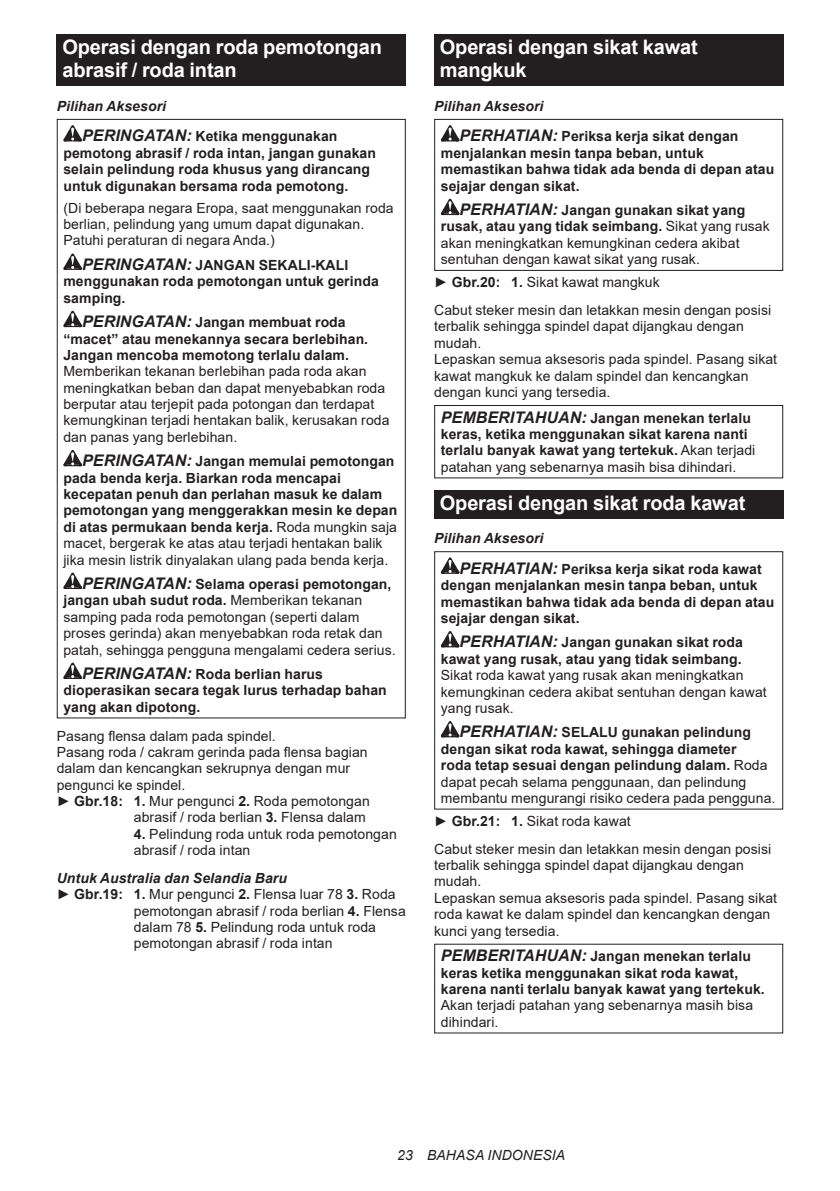
<style>
.page{position:relative;width:840px;height:1191px;background:#fff}
.page>*{position:absolute;margin:0;border:0;box-sizing:border-box;transform-origin:0 0}
.t1{font:700 20px/23.4px "Arial";letter-spacing:-.01em;color:#fff}
.t2{font:14px/16.4px "Arial";letter-spacing:.005em;color:#231f20}
.t3{font:700 14px/16.4px "Arial";letter-spacing:.005em;color:#231f20}
.t4{font:italic 700 14px "Arial";letter-spacing:.005em;color:#231f20}
.t5{font:italic 14px "Arial";letter-spacing:.005em;color:#231f20}
.s1{font-style:italic}
.s2{font-style:italic;font-size:16px}
.s3{font-weight:400}
.s4{font-weight:700;font-style:italic;font-size:16px}
.s5{font-weight:700}
</style>
<div class="page">
<div style="left:57px;top:34px;width:348px;height:52px;background:#231f20"></div>
<svg style="left:63px;top:125px;width:19px;height:16px"></svg>
<svg style="left:63px;top:253px;width:19px;height:17px"></svg>
<svg style="left:63px;top:311px;width:19px;height:16px"></svg>
<svg style="left:63px;top:450px;width:19px;height:16px"></svg>
<svg style="left:63px;top:572px;width:19px;height:17px"></svg>
<svg style="left:63px;top:662px;width:19px;height:17px"></svg>
<div style="left:434px;top:34px;width:348px;height:52px;background:#231f20"></div>
<svg style="left:440px;top:125px;width:19px;height:16px"></svg>
<svg style="left:440px;top:199px;width:19px;height:16px"></svg>
<div style="left:434px;top:119px;width:348px;height:152px;border:1px solid #231f20"></div>
<div style="left:434px;top:405px;width:348px;height:73px;border:1px solid #231f20"></div>
<div style="left:434px;top:490px;width:348px;height:28px;background:#231f20"></div>
<svg style="left:440px;top:557px;width:19px;height:17px"></svg>
<svg style="left:440px;top:631px;width:19px;height:16px"></svg>
<svg style="left:440px;top:721px;width:19px;height:16px"></svg>
<div style="left:434px;top:551px;width:348px;height:258px;border:1px solid #231f20"></div>
<h1 class="t1" style="left:62px;top:36px;width:321px">Operasi dengan roda pemotongan abrasif / roda intan</h1>
<p class="t3" style="left:82px;top:91px;width:257px;line-height:30.6px;text-indent:-25px"><span class="s1">Pilihan Aksesori<br></span><span class="s2">PERINGATAN:</span> Ketika menggunakan</p>
<p class="t3" style="left:63px;top:145px;width:314px">pemotong abrasif / roda intan, jangan gunakan selain pelindung roda khusus yang dirancang untuk digunakan bersama roda pemotong.</p>
<p class="t2" style="left:63px;top:199px;width:331px">(Di beberapa negara Eropa, saat menggunakan roda berlian, pelindung yang umum dapat digunakan.<br>Patuhi peraturan di negara Anda.)</p>
<p class="t3" style="left:63px;top:257px;width:317px;text-indent:19px"><span class="s2">PERINGATAN:</span> JANGAN SEKALI-KALI menggunakan roda pemotongan untuk gerinda samping.</p>
<p class="t3" style="left:63px;top:314px;width:306px;text-indent:19px"><span class="s2">PERINGATAN:</span> Jangan membuat roda “macet” atau menekannya secara berlebihan.<br>Jangan mencoba memotong terlalu dalam.</p>
<p class="t2" style="left:63px;top:363px;width:327px">Memberikan tekanan berlebihan pada roda akan meningkatkan beban dan dapat menyebabkan roda berputar atau terjepit pada potongan dan terdapat kemungkinan terjadi hentakan balik, kerusakan roda dan panas yang berlebihan.</p>
<p class="t3" style="left:63px;top:453px;width:335px;text-indent:19px"><span class="s2">PERINGATAN:</span> Jangan memulai pemotongan pada benda kerja. Biarkan roda mencapai kecepatan penuh dan perlahan masuk ke dalam pemotongan yang menggerakkan mesin ke depan di atas permukaan benda kerja. <span class="s3">Roda mungkin saja macet, bergerak ke atas atau terjadi hentakan balik jika mesin listrik dinyalakan ulang pada benda kerja.</span></p>
<p class="t2" style="left:63px;top:576px;width:333px;text-indent:19px"><span class="s4">PERINGATAN:</span> <span class="s5">Selama operasi pemotongan, jangan ubah sudut roda.</span> Memberikan tekanan samping pada roda pemotongan (seperti dalam proses gerinda) akan menyebabkan roda retak dan patah, sehingga pengguna mengalami cedera serius.</p>
<p class="t3" style="left:63px;top:666px;width:324px;text-indent:19px"><span class="s2">PERINGATAN:</span> Roda berlian harus dioperasikan secara tegak lurus terhadap bahan yang akan dipotong.</p>
<p class="t2" style="left:57px;top:727px;width:220px">Pasang flensa dalam pada spindel.</p>
<p class="t2" style="left:57px;top:743px;width:312px">Pasang roda / cakram gerinda pada flensa bagian</p>
<p class="t2" style="left:57px;top:760px;width:295px">dalam dan kencangkan sekrupnya dengan mur</p>
<p class="t2" style="left:57px;top:776px;width:130px">pengunci ke spindel.</p>
<p class="t2" style="left:57px;top:793px;width:314px">► <span class="s5">Gbr.18: 1.</span> Mur pengunci <span class="s5">2.</span> Roda pemotongan</p>
<p class="t2" style="left:134px;top:809px;width:233px">abrasif / roda berlian <span class="s5">3.</span> Flensa dalam</p>
<p class="t2" style="left:134px;top:825px;width:264px"><span class="s5">4.</span> Pelindung roda untuk roda pemotongan abrasif / roda intan</p>
<p class="t4" style="left:57px;top:868px;width:231px">Untuk Australia dan Selandia Baru</p>
<p class="t2" style="left:57px;top:886px;width:340px">► <span class="s5">Gbr.19: 1.</span> Mur pengunci <span class="s5">2.</span> Flensa luar 78 <span class="s5">3.</span> Roda</p>
<p class="t2" style="left:134px;top:902px;width:273px">pemotongan abrasif / roda berlian <span class="s5">4.</span> Flensa</p>
<p class="t2" style="left:134px;top:919px;width:243px">dalam 78 <span class="s5">5.</span> Pelindung roda untuk roda</p>
<p class="t2" style="left:134px;top:935px;width:200px">pemotongan abrasif / roda intan</p>
<h1 class="t1" style="left:439px;top:36px;width:259px">Operasi dengan sikat kawat mangkuk</h1>
<p class="t3" style="left:459px;top:91px;width:280px;line-height:30.6px;text-indent:-25px"><span class="s1">Pilihan Aksesori<br></span><span class="s2">PERHATIAN:</span> Periksa kerja sikat dengan</p>
<p class="t3" style="left:440px;top:145px;width:335px">menjalankan mesin tanpa beban, untuk memastikan bahwa tidak ada benda di depan atau sejajar dengan sikat.</p>
<p class="t2" style="left:440px;top:202px;width:330px;text-indent:19px"><span class="s4">PERHATIAN:</span> <span class="s5">Jangan gunakan sikat yang rusak, atau yang tidak seimbang.</span> Sikat yang rusak akan meningkatkan kemungkinan cedera akibat sentuhan dengan kawat sikat yang rusak.</p>
<p class="t2" style="left:434px;top:268px;width:338px;line-height:27.8px">► <span class="s5">Gbr.20: 1.</span> Sikat kawat mangkuk<br>Cabut steker mesin dan letakkan mesin dengan posisi</p>
<p class="t2" style="left:434px;top:318px;width:344px">terbalik sehingga spindel dapat dijangkau dengan mudah.<br>Lepaskan semua aksesoris pada spindel. Pasang sikat kawat mangkuk ke dalam spindel dan kencangkan dengan kunci yang tersedia.</p>
<p class="t3" style="left:440px;top:409px;width:316px"><span class="s2">PEMBERITAHUAN:</span> Jangan menekan terlalu keras, ketika menggunakan sikat karena nanti terlalu banyak kawat yang tertekuk. <span class="s3">Akan terjadi patahan yang sebenarnya masih bisa dihindari.</span></p>
<h1 class="t1" style="left:439px;top:491px;width:307px">Operasi dengan sikat roda kawat</h1>
<p class="t3" style="left:459px;top:523px;width:303px;line-height:30.6px;text-indent:-25px"><span class="s1">Pilihan Aksesori<br></span><span class="s2">PERHATIAN:</span> Periksa kerja sikat roda kawat</p>
<p class="t3" style="left:440px;top:577px;width:335px">dengan menjalankan mesin tanpa beban, untuk memastikan bahwa tidak ada benda di depan atau sejajar dengan sikat.</p>
<p class="t3" style="left:440px;top:634px;width:303px;text-align:right"><span class="s2">PERHATIAN:</span> Jangan gunakan sikat roda kawat yang rusak, atau yang tidak seimbang.</p>
<p class="t2" style="left:440px;top:667px;width:327px">Sikat roda kawat yang rusak akan meningkatkan kemungkinan cedera akibat sentuhan dengan kawat yang rusak.</p>
<p class="t3" style="left:440px;top:724px;width:336px;text-indent:19px"><span class="s2">PERHATIAN:</span> SELALU gunakan pelindung dengan sikat roda kawat, sehingga diameter<br>roda tetap sesuai dengan pelindung dalam. <span class="s3">Roda dapat pecah selama penggunaan, dan pelindung membantu mengurangi risiko cedera pada pengguna.</span></p>
<p class="t2" style="left:434px;top:807px;width:338px;line-height:27.8px">► <span class="s5">Gbr.21: 1.</span> Sikat roda kawat<br>Cabut steker mesin dan letakkan mesin dengan posisi</p>
<p class="t2" style="left:434px;top:857px;width:344px">terbalik sehingga spindel dapat dijangkau dengan mudah.<br>Lepaskan semua aksesoris pada spindel. Pasang sikat roda kawat ke dalam spindel dan kencangkan dengan kunci yang tersedia.</p>
<p class="t3" style="left:440px;top:948px;width:325px"><span class="s2">PEMBERITAHUAN:</span> Jangan menekan terlalu keras ketika menggunakan sikat roda kawat, karena nanti terlalu banyak kawat yang tertekuk.</p>
<p class="t2" style="left:440px;top:997px;width:313px">Akan terjadi patahan yang sebenarnya masih bisa dihindari.</p>
<p class="t5" style="left:397px;top:1146px;width:169px">23 BAHASA INDONESIA</p>
</div>
